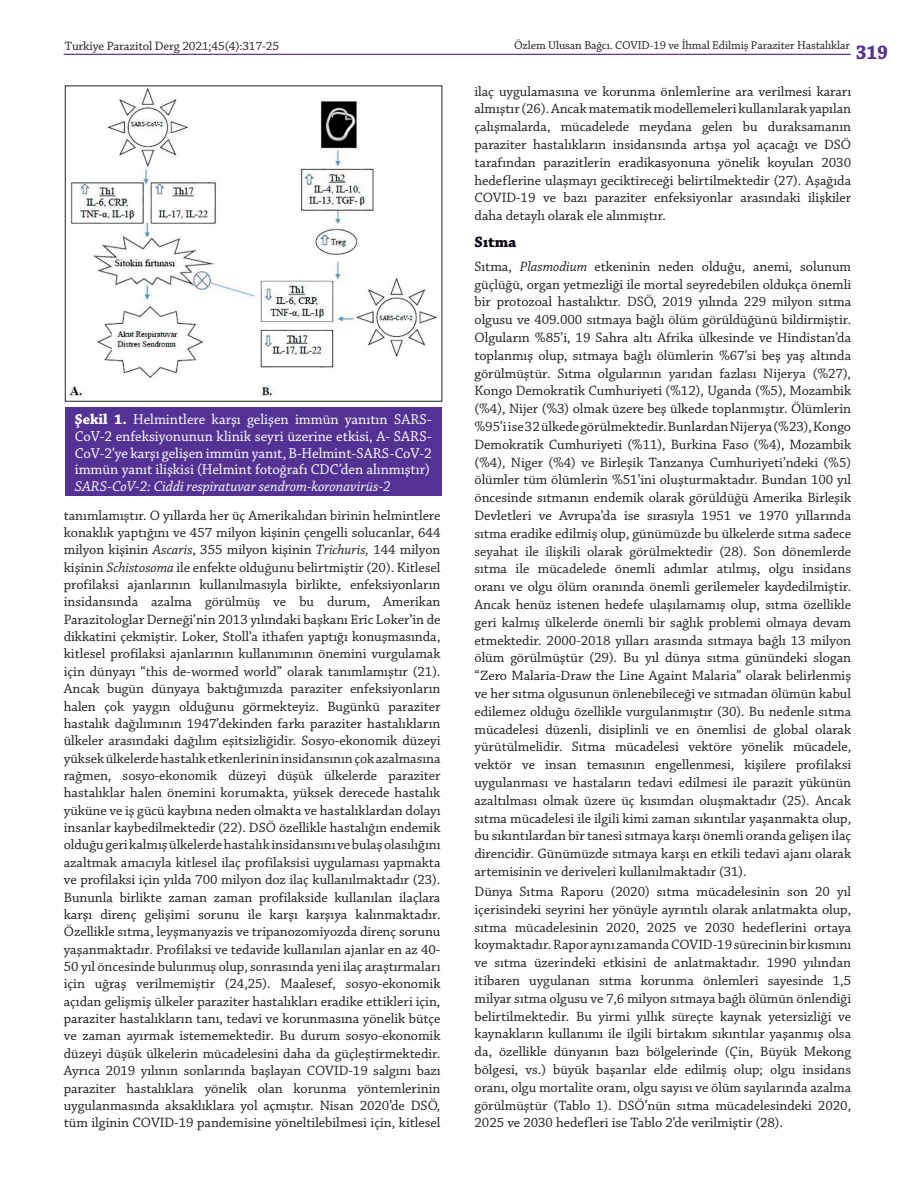
<style>
.page{position:relative;width:915px;height:1191px;background:#fff}
.page>*{position:absolute;margin:0;border:0;box-sizing:border-box;transform-origin:0 0}
.t1{font:700 21px "Chaparral Pro";color:#533294;scale:.92 1}
.t2{font:700 15.75px "Chaparral Pro";color:#090114}
.t3{font:15px/16.8px "Chaparral Pro";color:#fff;text-align:justify}
.t4{font:italic 15px "Chaparral Pro";color:#fff}
.t5{font:14.25px/17.9px "Chaparral Pro";letter-spacing:-.005em;color:#231f20;text-align:justify}
.t6{font:12.75px "Chaparral Pro";letter-spacing:-.01em;color:#231f20}
.t7{font:12px "Chaparral Pro";letter-spacing:-.01em;color:#231f20}
.s1{font-weight:700}
.s2{font-style:italic}
</style>
<div class="page">
<hr style="left:64px;top:54px;width:786px;height:1px;background:#533294">
<div style="left:65px;top:407px;width:376px;height:89px;background:#533294"></div>
<img style="left:68px;top:87px;width:369px;height:310px">
<p class="t7" style="left:514px;top:39px;width:336px">Özlem Ulusan Bağcı. COVID-19 ve İhmal Edilmiş Paraziter Hastalıklar</p>
<p class="t6" style="left:65px;top:39px;width:216px">Turkiye Parazitol Derg 2021;45(4):317-25</p>
<h1 class="t1" style="left:855px;top:40px;width:37px">319</h1>
<p class="t3" style="left:75px;top:411px;width:358px"><span class="s1">Şekil 1.</span> Helmintlere karşı gelişen immün yanıtın SARS-CoV-2 enfeksiyonunun klinik seyri üzerine etkisi, A- SARS-CoV-2’ye karşı gelişen immün yanıt, B-Helmint-SARS-CoV-2 immün yanıt ilişkisi (Helmint fotoğrafı CDC’den alınmıştır)</p>
<p class="t4" style="left:75px;top:478px;width:317px">SARS-CoV-2: Ciddi respiratuvar sendrom-koronavirüs-2</p>
<p class="t5" style="left:64px;top:507px;width:378px;line-height:17.4px">tanımlamıştır. O yıllarda her üç Amerikalıdan birinin helmintlere konaklık yaptığını ve 457 milyon kişinin çengelli solucanlar, 644 milyon kişinin <span class="s2">Ascaris</span>, 355 milyon kişinin <span class="s2">Trichuris,</span> 144 milyon kişinin <span class="s2">Schistosoma</span> ile enfekte olduğunu belirtmiştir (20). Kitlesel profilaksi ajanlarının kullanılmasıyla birlikte, enfeksiyonların insidansında azalma görülmüş ve bu durum, Amerikan Parazitologlar Derneği’nin 2013 yılındaki başkanı Eric Loker’in de dikkatini çekmiştir. Loker, Stoll’a ithafen yaptığı konuşmasında, kitlesel profilaksi ajanlarının kullanımının önemini vurgulamak için dünyayı “this de-wormed world” olarak tanımlamıştır (21).<br>Ancak bugün dünyaya baktığımızda paraziter enfeksiyonların halen çok yaygın olduğunu görmekteyiz. Bugünkü paraziter hastalık dağılımının 1947’dekinden farkı paraziter hastalıkların ülkeler arasındaki dağılım eşitsizliğidir. Sosyo-ekonomik düzeyi yüksek ülkelerde hastalık etkenlerinin insidansının çok azalmasına rağmen, sosyo-ekonomik düzeyi düşük ülkelerde paraziter hastalıklar halen önemini korumakta, yüksek derecede hastalık yüküne ve iş gücü kaybına neden olmakta ve hastalıklardan dolayı insanlar kaybedilmektedir (22). DSÖ özellikle hastalığın endemik olduğu geri kalmış ülkelerde hastalık insidansını ve bulaş olasılığını azaltmak amacıyla kitlesel ilaç profilaksisi uygulaması yapmakta ve profilaksi için yılda 700 milyon doz ilaç kullanılmaktadır (23).<br>Bununla birlikte zaman zaman profilakside kullanılan ilaçlara karşı direnç gelişimi sorunu ile karşı karşıya kalınmaktadır.<br>Özellikle sıtma, leyşmanyazis ve tripanozomiyozda direnç sorunu yaşanmaktadır. Profilaksi ve tedavide kullanılan ajanlar en az 40- 50 yıl öncesinde bulunmuş olup, sonrasında yeni ilaç araştırmaları için uğraş verilmemiştir (24,25). Maalesef, sosyo-ekonomik açıdan gelişmiş ülkeler paraziter hastalıkları eradike ettikleri için, paraziter hastalıkların tanı, tedavi ve korunmasına yönelik bütçe ve zaman ayırmak istememektedir. Bu durum sosyo-ekonomik düzeyi düşük ülkelerin mücadelesini daha da güçleştirmektedir.<br>Ayrıca 2019 yılının sonlarında başlayan COVID-19 salgını bazı paraziter hastalıklara yönelik olan korunma yöntemlerinin uygulanmasında aksaklıklara yol açmıştır. Nisan 2020’de DSÖ, tüm ilginin COVID-19 pandemisine yöneltilebilmesi için, kitlesel</p>
<p class="t5" style="left:474px;top:83px;width:378px">ilaç uygulamasına ve korunma önlemlerine ara verilmesi kararı almıştır (26). Ancak matematik modellemeleri kullanılarak yapılan çalışmalarda, mücadelede meydana gelen bu duraksamanın paraziter hastalıkların insidansında artışa yol açacağı ve DSÖ tarafından parazitlerin eradikasyonuna yönelik koyulan 2030 hedeflerine ulaşmayı geciktireceği belirtilmektedir (27). Aşağıda COVID-19 ve bazı paraziter enfeksiyonlar arasındaki ilişkiler daha detaylı olarak ele alınmıştır.</p>
<p class="t2" style="left:474px;top:232px;width:43px">Sıtma</p>
<p class="t5" style="left:474px;top:258px;width:378px">Sıtma, <span class="s2">Plasmodium</span> etkeninin neden olduğu, anemi, solunum güçlüğü, organ yetmezliği ile mortal seyredebilen oldukça önemli bir protozoal hastalıktır. DSÖ, 2019 yılında 229 milyon sıtma olgusu ve 409.000 sıtmaya bağlı ölüm görüldüğünü bildirmiştir.<br>Olguların %85’i, 19 Sahra altı Afrika ülkesinde ve Hindistan’da toplanmış olup, sıtmaya bağlı ölümlerin %67’si beş yaş altında görülmüştür. Sıtma olgularının yarıdan fazlası Nijerya (%27), Kongo Demokratik Cumhuriyeti (%12), Uganda (%5), Mozambik (%4), Nijer (%3) olmak üzere beş ülkede toplanmıştır. Ölümlerin %95’i ise 32 ülkede görülmektedir. Bunlardan Nijerya (%23), Kongo Demokratik Cumhuriyeti (%11), Burkina Faso (%4), Mozambik (%4), Niger (%4) ve Birleşik Tanzanya Cumhuriyeti’ndeki (%5) ölümler tüm ölümlerin %51’ini oluşturmaktadır. Bundan 100 yıl öncesinde sıtmanın endemik olarak görüldüğü Amerika Birleşik Devletleri ve Avrupa’da ise sırasıyla 1951 ve 1970 yıllarında sıtma eradike edilmiş olup, günümüzde bu ülkelerde sıtma sadece seyahat ile ilişkili olarak görülmektedir (28). Son dönemlerde sıtma ile mücadelede önemli adımlar atılmış, olgu insidans oranı ve olgu ölüm oranında önemli gerilemeler kaydedilmiştir.<br>Ancak henüz istenen hedefe ulaşılamamış olup, sıtma özellikle geri kalmış ülkelerde önemli bir sağlık problemi olmaya devam etmektedir. 2000-2018 yılları arasında sıtmaya bağlı 13 milyon ölüm görülmüştür (29). Bu yıl dünya sıtma günündeki slogan “Zero Malaria-Draw the Line Againt Malaria” olarak belirlenmiş ve her sıtma olgusunun önlenebileceği ve sıtmadan ölümün kabul edilemez olduğu özellikle vurgulanmıştır (30). Bu nedenle sıtma mücadelesi düzenli, disiplinli ve en önemlisi de global olarak yürütülmelidir. Sıtma mücadelesi vektöre yönelik mücadele, vektör ve insan temasının engellenmesi, kişilere profilaksi uygulanması ve hastaların tedavi edilmesi ile parazit yükünün azaltılması olmak üzere üç kısımdan oluşmaktadır (25). Ancak sıtma mücadelesi ile ilgili kimi zaman sıkıntılar yaşanmakta olup, bu sıkıntılardan bir tanesi sıtmaya karşı önemli oranda gelişen ilaç direncidir. Günümüzde sıtmaya karşı en etkili tedavi ajanı olarak artemisinin ve deriveleri kullanılmaktadır (31).</p>
<p class="t5" style="left:474px;top:883px;width:378px">Dünya Sıtma Raporu (2020) sıtma mücadelesinin son 20 yıl içerisindeki seyrini her yönüyle ayrıntılı olarak anlatmakta olup, sıtma mücadelesinin 2020, 2025 ve 2030 hedeflerini ortaya koymaktadır. Rapor aynı zamanda COVID-19 sürecinin bir kısmını ve sıtma üzerindeki etkisini de anlatmaktadır. 1990 yılından itibaren uygulanan sıtma korunma önlemleri sayesinde 1,5 milyar sıtma olgusu ve 7,6 milyon sıtmaya bağlı ölümün önlendiği belirtilmektedir. Bu yirmi yıllık süreçte kaynak yetersizliği ve kaynakların kullanımı ile ilgili birtakım sıkıntılar yaşanmış olsa da, özellikle dünyanın bazı bölgelerinde (Çin, Büyük Mekong bölgesi, vs.) büyük başarılar elde edilmiş olup; olgu insidans oranı, olgu mortalite oranı, olgu sayısı ve ölüm sayılarında azalma görülmüştür (Tablo 1). DSÖ’nün sıtma mücadelesindeki 2020, 2025 ve 2030 hedefleri ise Tablo 2’de verilmiştir (28).</p>
</div>
